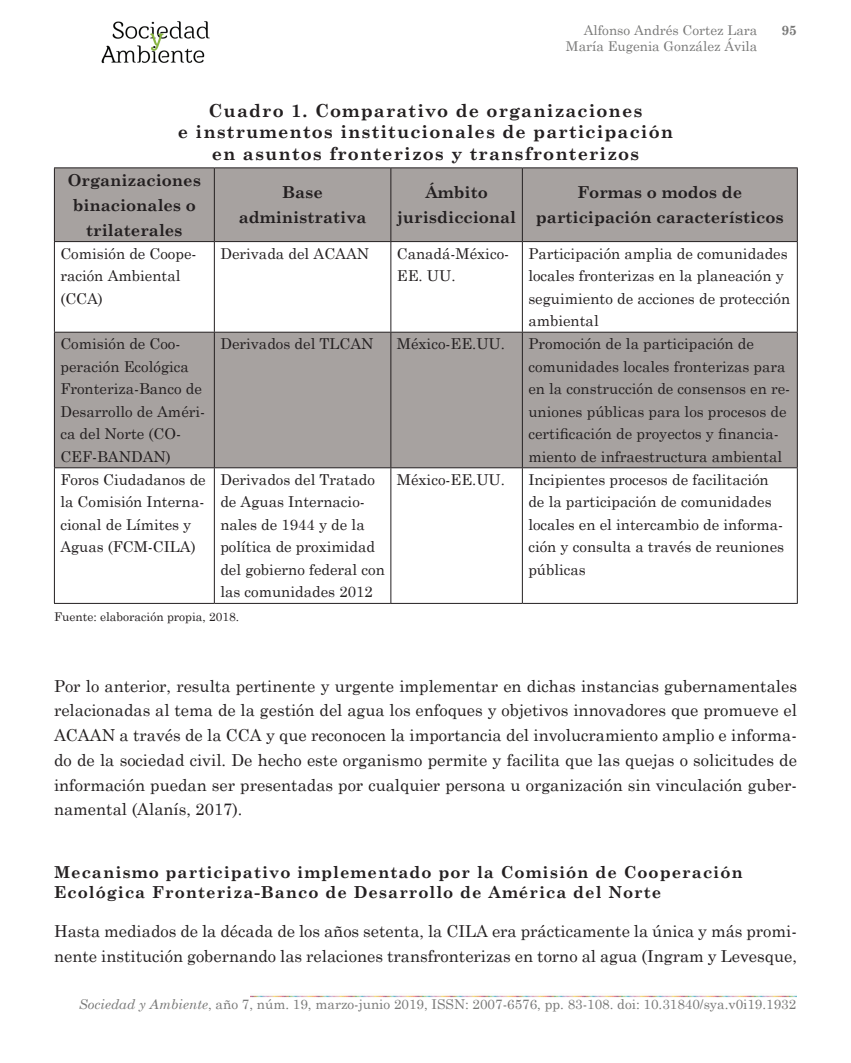
<style>
.page{position:relative;width:851px;height:1063px;background:#fff}
.page>*{position:absolute;margin:0;border:0;box-sizing:border-box;transform-origin:0 0}
.t1{font:700 18px/21.6px "Century Schoolbook";letter-spacing:.06em;color:#231f20;text-align:center}
.t2{font:16.5px/24.8px "Century Schoolbook";color:#231f20;text-align:justify}
.t3{font:700 16.5px/24.8px "Century Schoolbook";color:#231f20;text-align:center}
.t4{font:700 16.5px/19.8px "Century Schoolbook";letter-spacing:.06em;color:#231f20}
.t5{font:15px/22.5px "Century Schoolbook";color:#231f20}
.t6{font:13.5px/16.2px "Century Schoolbook";color:#797978;text-align:right}
.t7{font:700 13.5px "Century Schoolbook";color:#797978}
.t8{font:12px "Century Schoolbook";color:#231f20}
.s1{font-style:italic}
</style>
<div class="page">
<img style="left:101px;top:21px;width:109px;height:43px">
<img style="left:250px;top:995px;width:67px;height:3px">
<img style="left:317px;top:995px;width:67px;height:3px">
<img style="left:384px;top:995px;width:66px;height:3px">
<img style="left:450px;top:995px;width:66px;height:3px">
<img style="left:516px;top:995px;width:67px;height:3px">
<img style="left:583px;top:995px;width:66px;height:3px">
<img style="left:649px;top:995px;width:67px;height:3px">
<img style="left:716px;top:995px;width:80px;height:3px">
<svg style="left:55px;top:168px;width:741px;height:299px;fill:#a7a2a0"></svg>
<hr style="left:54px;top:167px;width:160px;height:1px;background:#231f20">
<hr style="left:54px;top:168px;width:1px;height:73px;background:#231f20">
<hr style="left:214px;top:167px;width:177px;height:1px;background:#231f20">
<hr style="left:214px;top:168px;width:1px;height:73px;background:#231f20">
<hr style="left:391px;top:167px;width:131px;height:1px;background:#231f20">
<hr style="left:390px;top:168px;width:1px;height:73px;background:#231f20">
<hr style="left:522px;top:167px;width:275px;height:1px;background:#231f20">
<hr style="left:522px;top:168px;width:1px;height:73px;background:#231f20">
<hr style="left:796px;top:168px;width:1px;height:73px;background:#231f20">
<hr style="left:54px;top:241px;width:160px;height:1px;background:#231f20">
<hr style="left:54px;top:242px;width:1px;height:90px;background:#231f20">
<hr style="left:214px;top:241px;width:177px;height:1px;background:#231f20">
<hr style="left:214px;top:242px;width:1px;height:90px;background:#231f20">
<hr style="left:391px;top:241px;width:131px;height:1px;background:#231f20">
<hr style="left:390px;top:242px;width:1px;height:90px;background:#231f20">
<hr style="left:522px;top:241px;width:275px;height:1px;background:#231f20">
<hr style="left:522px;top:242px;width:1px;height:90px;background:#231f20">
<hr style="left:796px;top:242px;width:1px;height:90px;background:#231f20">
<hr style="left:54px;top:332px;width:160px;height:1px;background:#231f20">
<hr style="left:54px;top:333px;width:1px;height:134px;background:#231f20">
<hr style="left:214px;top:332px;width:177px;height:1px;background:#231f20">
<hr style="left:214px;top:333px;width:1px;height:134px;background:#231f20">
<hr style="left:391px;top:332px;width:131px;height:1px;background:#231f20">
<hr style="left:390px;top:333px;width:1px;height:134px;background:#231f20">
<hr style="left:522px;top:332px;width:275px;height:1px;background:#231f20">
<hr style="left:522px;top:333px;width:1px;height:134px;background:#231f20">
<hr style="left:796px;top:333px;width:1px;height:134px;background:#231f20">
<hr style="left:54px;top:467px;width:160px;height:1px;background:#231f20">
<hr style="left:54px;top:468px;width:1px;height:135px;background:#231f20">
<hr style="left:214px;top:467px;width:177px;height:1px;background:#231f20">
<hr style="left:214px;top:468px;width:1px;height:135px;background:#231f20">
<hr style="left:391px;top:467px;width:131px;height:1px;background:#231f20">
<hr style="left:390px;top:468px;width:1px;height:135px;background:#231f20">
<hr style="left:522px;top:467px;width:275px;height:1px;background:#231f20">
<hr style="left:522px;top:468px;width:1px;height:135px;background:#231f20">
<hr style="left:796px;top:468px;width:1px;height:135px;background:#231f20">
<hr style="left:54px;top:603px;width:160px;height:1px;background:#231f20">
<hr style="left:214px;top:603px;width:177px;height:1px;background:#231f20">
<hr style="left:391px;top:603px;width:131px;height:1px;background:#231f20">
<hr style="left:522px;top:603px;width:275px;height:1px;background:#231f20">
<p class="t6" style="left:566px;top:21px;width:193px">Alfonso Andrés Cortez Lara<br>María Eugenia González Ávila</p>
<p class="t7" style="left:781px;top:22px;width:17px">95</p>
<p class="t1" style="left:178px;top:99px;width:496px">Cuadro 1. Comparativo de organizaciones<br>e instrumentos institucionales de participación en asuntos fronterizos y transfronterizos</p>
<p class="t3" style="left:68px;top:168px;width:135px">Organizaciones binacionales o trilaterales</p>
<p class="t3" style="left:239px;top:180px;width:129px">Base administrativa</p>
<p class="t3" style="left:397px;top:180px;width:120px">Ámbito jurisdiccional</p>
<p class="t3" style="left:536px;top:180px;width:249px">Formas o modos de participación característicos</p>
<p class="t5" style="left:60px;top:242px;width:138px">Comisión de Coope&shy;ración Ambiental (CCA)</p>
<p class="t5" style="left:220px;top:242px;width:150px">Derivada del ACAAN</p>
<p class="t5" style="left:397px;top:242px;width:114px">Canadá-México-<br>EE. UU.</p>
<p class="t5" style="left:528px;top:242px;width:263px">Participación amplia de comunidades locales fronterizas en la planeación y seguimiento de acciones de protección ambiental</p>
<p class="t5" style="left:60px;top:332px;width:146px">Comisión de Coo&shy;peración Ecológica<br>Fronteriza-Banco de<br>Desarrollo de Améri&shy;ca del Norte (CO-<br>CEF-BANDAN)</p>
<p class="t5" style="left:220px;top:332px;width:155px">Derivados del TLCAN</p>
<p class="t5" style="left:397px;top:332px;width:110px">México-EE.UU.</p>
<p class="t5" style="left:528px;top:332px;width:263px">Promoción de la participación de comunidades locales fronterizas para en la construcción de consensos en re&shy;uniones públicas para los procesos de certificación de proyectos y financia&shy;miento de infraestructura ambiental</p>
<p class="t5" style="left:60px;top:468px;width:147px">Foros Ciudadanos de la Comisión Interna&shy;cional de Límites y<br>Aguas (FCM-CILA)</p>
<p class="t5" style="left:220px;top:468px;width:166px">Derivados del Tratado de Aguas Internacio&shy;nales de 1944 y de la política de proximidad del gobierno federal con las comunidades 2012</p>
<p class="t5" style="left:397px;top:468px;width:110px">México-EE.UU.</p>
<p class="t5" style="left:528px;top:468px;width:257px">Incipientes procesos de facilitación de la participación de comunidades locales en el intercambio de informa&shy;ción y consulta a través de reuniones públicas</p>
<p class="t8" style="left:54px;top:609px;width:187px">Fuente: elaboración propia, 2018.</p>
<p class="t2" style="left:54px;top:673px;width:744px">Por lo anterior, resulta pertinente y urgente implementar en dichas instancias gubernamentales relacionadas al tema de la gestión del agua los enfoques y objetivos innovadores que promueve el ACAAN a través de la CCA y que reconocen la importancia del involucramiento amplio e informa&shy;do de la sociedad civil. De hecho este organismo permite y facilita que las quejas o solicitudes de información puedan ser presentadas por cualquier persona u organización sin vinculación guber&shy;namental (Alanís, 2017).</p>
<p class="t4" style="left:54px;top:862px;width:690px">Mecanismo participativo implementado por la Comisión de Cooperación<br>Ecológica Fronteriza-Banco de Desarrollo de América del Norte</p>
<p class="t2" style="left:54px;top:919px;width:744px">Hasta mediados de la década de los años setenta, la CILA era prácticamente la única y más promi&shy;nente institución gobernando las relaciones transfronterizas en torno al agua (Ingram y Levesque,</p>
<p class="t6" style="left:79px;top:996px;width:718px"><span class="s1">Sociedad y Ambiente</span>, año 7, núm. 19, marzo-junio 2019, ISSN: 2007-6576, pp. 83-108. doi: 10.31840/sya.v0i19.1932</p>
</div>
